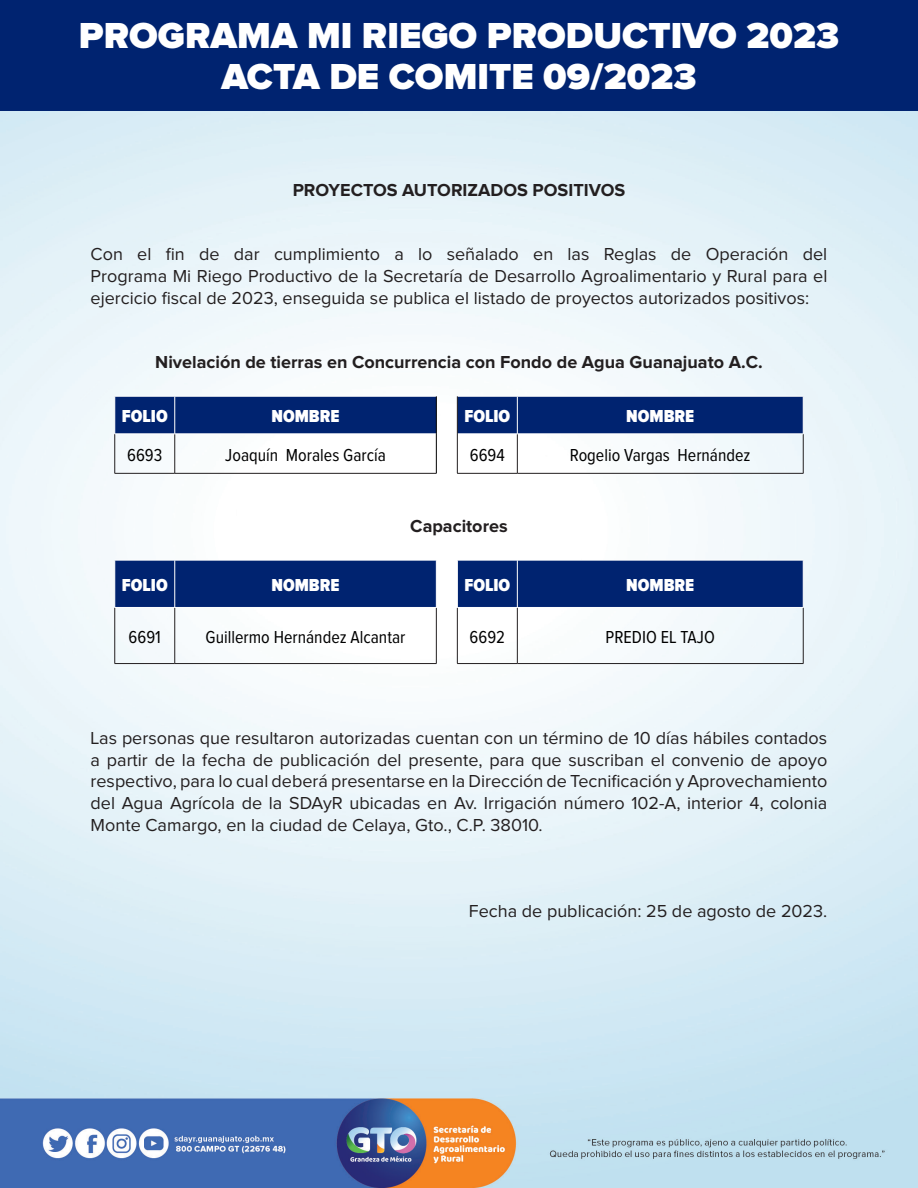
<style>
.page{position:relative;width:918px;height:1188px;background:#fff}
.page>*{position:absolute;margin:0;border:0;box-sizing:border-box;transform-origin:0 0}
.t1{font:900 37.5px "Proxima Nova";color:#fff}
.t2{font:18px/21.6px "Proxima Nova";color:#231f20;text-align:justify}
.t3{font:700 18px "Proxima Nova";color:#231f20}
.t4{font:18px "Proxima Nova Cond";color:#000}
.t5{font:900 18px "Proxima Nova Cond";color:#fff}
</style>
<div class="page">
<img style="left:0;top:111px;width:918px;height:1077px">
<div style="left:0;top:0;width:918px;height:111px;background:#002370"></div>
<div style="left:115px;top:396px;width:688px;height:38px;background:#002370"></div>
<hr style="left:114px;top:434px;width:1px;height:39px;background:#231f20">
<hr style="left:174px;top:434px;width:1px;height:39px;background:#231f20">
<hr style="left:517px;top:434px;width:1px;height:39px;background:#231f20">
<hr style="left:803px;top:434px;width:1px;height:39px;background:#231f20">
<hr style="left:115px;top:473px;width:60px;height:1px;background:#231f20">
<hr style="left:175px;top:473px;width:262px;height:1px;background:#231f20">
<hr style="left:457px;top:473px;width:60px;height:1px;background:#231f20">
<hr style="left:517px;top:473px;width:286px;height:1px;background:#231f20">
<hr style="left:115px;top:396px;width:60px;height:1px;background:#fff">
<hr style="left:114px;top:396px;width:1px;height:38px;background:#fff">
<hr style="left:175px;top:396px;width:262px;height:1px;background:#fff">
<hr style="left:174px;top:396px;width:1px;height:38px;background:#fff">
<hr style="left:457px;top:396px;width:60px;height:1px;background:#fff">
<hr style="left:517px;top:396px;width:286px;height:1px;background:#fff">
<hr style="left:517px;top:396px;width:1px;height:38px;background:#fff">
<hr style="left:803px;top:396px;width:1px;height:38px;background:#fff">
<hr style="left:115px;top:434px;width:60px;height:1px;background:#fff">
<hr style="left:175px;top:434px;width:261px;height:1px;background:#fff">
<hr style="left:458px;top:434px;width:59px;height:1px;background:#fff">
<hr style="left:517px;top:434px;width:286px;height:1px;background:#fff">
<hr style="left:457px;top:396px;width:1px;height:38px;background:#231f20">
<hr style="left:457px;top:434px;width:1px;height:39px;background:#231f20">
<hr style="left:436px;top:396px;width:1px;height:38px;background:#000">
<hr style="left:436px;top:434px;width:1px;height:39px;background:#000">
<hr style="left:114px;top:608px;width:1px;height:55px;background:#231f20">
<hr style="left:174px;top:608px;width:1px;height:55px;background:#231f20">
<hr style="left:436px;top:608px;width:1px;height:55px;background:#231f20">
<hr style="left:457px;top:608px;width:1px;height:55px;background:#231f20">
<hr style="left:517px;top:608px;width:1px;height:55px;background:#231f20">
<hr style="left:803px;top:608px;width:1px;height:55px;background:#231f20">
<hr style="left:115px;top:663px;width:60px;height:1px;background:#231f20">
<hr style="left:175px;top:663px;width:262px;height:1px;background:#231f20">
<hr style="left:457px;top:663px;width:60px;height:1px;background:#231f20">
<hr style="left:517px;top:663px;width:286px;height:1px;background:#231f20">
<hr style="left:114px;top:560px;width:1px;height:47px;background:#fff">
<hr style="left:803px;top:560px;width:1px;height:47px;background:#fff">
<svg style="left:115px;top:560px;width:688px;height:48px;background:#0d2e77"></svg>
<hr style="left:457px;top:607px;width:60px;height:1px;background:#fff">
<hr style="left:517px;top:607px;width:286px;height:1px;background:#fff">
<p class="t1" style="left:79px;top:19px;width:762px">PROGRAMA MI RIEGO PRODUCTIVO 2023</p>
<p class="t1" style="left:221px;top:59px;width:477px">ACTA DE COMITE 09/2023</p>
<p class="t3" style="left:293px;top:181px;width:334px">PROYECTOS AUTORIZADOS POSITIVOS</p>
<p class="t2" style="left:91px;top:244px;width:738px">Con el fin de dar cumplimiento a lo señalado en las Reglas de Operación del Programa Mi Riego Productivo de la Secretaría de Desarrollo Agroalimentario y Rural para el ejercicio fiscal de 2023, enseguida se publica el listado de proyectos autorizados positivos:</p>
<p class="t3" style="left:155px;top:354px;width:609px">Nivelación de tierras en Concurrencia con Fondo de Agua Guanajuato A.C.</p>
<p class="t5" style="left:122px;top:408px;width:47px">FOLIO</p>
<p class="t5" style="left:271px;top:408px;width:70px">NOMBRE</p>
<p class="t5" style="left:464px;top:408px;width:47px">FOLIO</p>
<p class="t5" style="left:626px;top:408px;width:70px">NOMBRE</p>
<p class="t4" style="left:127px;top:446px;width:37px">6693</p>
<p class="t4" style="left:225px;top:446px;width:162px">Joaquín Morales García</p>
<p class="t4" style="left:470px;top:446px;width:36px">6694</p>
<p class="t4" style="left:570px;top:446px;width:182px">Rogelio Vargas Hernández</p>
<p class="t3" style="left:410px;top:518px;width:99px">Capacitores</p>
<p class="t5" style="left:122px;top:577px;width:47px">FOLIO</p>
<p class="t5" style="left:271px;top:577px;width:70px">NOMBRE</p>
<p class="t5" style="left:464px;top:577px;width:47px">FOLIO</p>
<p class="t5" style="left:626px;top:577px;width:70px">NOMBRE</p>
<p class="t4" style="left:129px;top:628px;width:34px">6691</p>
<p class="t4" style="left:206px;top:628px;width:201px">Guillermo Hernández Alcantar</p>
<p class="t4" style="left:470px;top:628px;width:37px">6692</p>
<p class="t4" style="left:606px;top:628px;width:111px">PREDIO EL TAJO</p>
<p class="t2" style="left:91px;top:728px;width:738px">Las personas que resultaron autorizadas cuentan con un término de 10 días hábiles contados a partir de la fecha de publicación del presente, para que suscriban el convenio de apoyo respectivo, para lo cual deberá presentarse en la Dirección de Tecnificación y Aprovechamiento del Agua Agrícola de la SDAyR ubicadas en Av. Irrigación número 102-A, interior 4, colonia Monte Camargo, en la ciudad de Celaya, Gto., C.P. 38010.</p>
<p class="t2" style="left:469px;top:901px;width:360px">Fecha de publicación: 25 de agosto de 2023.</p>
</div>
